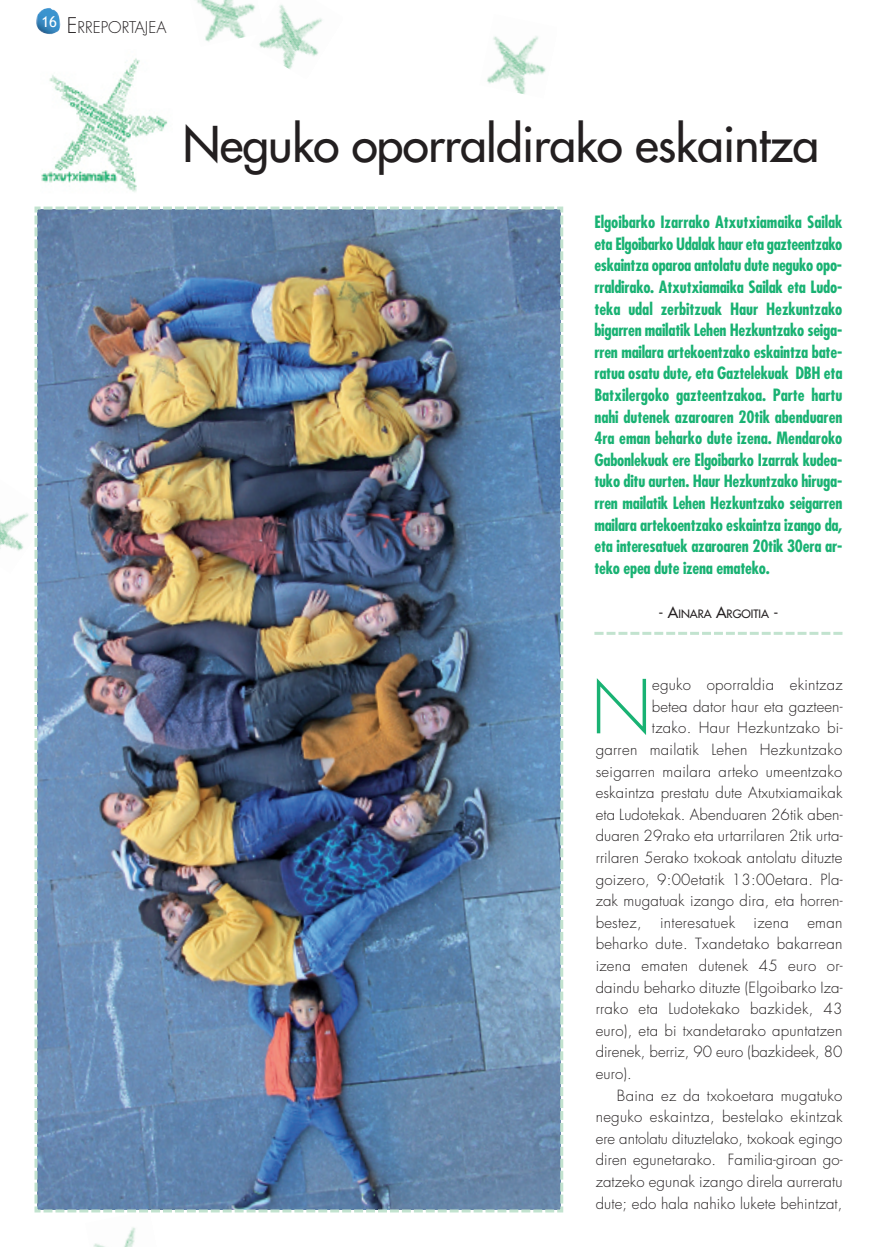
<style>
.page{position:relative;width:877px;height:1247px;background:#fff}
.page>*{position:absolute;margin:0;border:0;box-sizing:border-box;transform-origin:0 0}
.t1{font:300 72.3px "Futura";color:#19b273}
.t2{font:48px "Futura";letter-spacing:-.015em;color:#231f20}
.t3{font:700 condensed 16.5px/21.6px "Futura";letter-spacing:-.015em;color:#19b273;text-align:justify}
.t4{font:300 15.75px "Futura";color:#231f20}
.t5{font:300 15px "Futura";letter-spacing:.01em;color:#231f20}
.t6{font:15px "Trebuchet MS";color:#fff}
.t7{font:11.25px "Futura";color:#231f20}
.s1{font-size:21px}
.s2{font-size:15px}
</style>
<div class="page">
<img style="left:0;top:513px;width:29px;height:38px">
<img style="left:93px;top:1227px;width:43px;height:20px">
<img style="left:36px;top:8px;width:24px;height:26px">
<img style="left:34px;top:206px;width:530px;height:1007px">
<svg style="left:594px;top:632px;width:248px;height:3px"></svg>
<img style="left:196px;top:0;width:54px;height:42px">
<img style="left:41px;top:58px;width:127px;height:134px">
<img style="left:250px;top:4px;width:72px;height:65px">
<img style="left:487px;top:36px;width:59px;height:58px">
<p class="t6" style="left:41px;top:13px;width:17px">16</p>
<p class="t4" style="left:67px;top:20px;width:101px"><span class="s1">E</span>RREPORTAJEA</p>
<h2 class="t2" style="left:183px;top:120px;width:638px">Neguko oporraldirako eskaintza</h2>
<p class="t3" style="left:594px;top:213px;width:250px">Elgoibarko Izarrako Atxutxiamaika Sailak eta Elgoibarko Udalak haur eta gazteentzako eskaintza oparoa antolatu dute neguko opo&shy;rraldirako. Atxutxiamaika Sailak eta Ludo&shy;teka udal zerbitzuak Haur Hezkuntzako bigarren mailatik Lehen Hezkuntzako seiga&shy;rren mailara artekoentzako eskaintza bate&shy;ratua osatu dute, eta Gaztelekuak DBH eta Batxilergoko gazteentzakoa. Parte hartu nahi dutenek azaroaren 20tik abenduaren 4ra eman beharko dute izena. Mendaroko Gabonlekuak ere Elgoibarko Izarrak kudea&shy;tuko ditu aurten. Haur Hezkuntzako hiruga&shy;rren mailatik Lehen Hezkuntzako seigarren mailara artekoentzako eskaintza izango da, eta interesatuek azaroaren 20tik 30era ar&shy;teko epea dute izena emateko.</p>
<p class="t7" style="left:658px;top:608px;width:121px"><span class="s2">- A</span>INARA <span class="s2">A</span>RGOITIA <span class="s2">-</span></p>
<h1 class="t1" style="left:591px;top:674px;width:62px">N</h1>
<p class="t5" style="left:652px;top:678px;width:192px">eguko oporraldia ekintzaz</p>
<p class="t5" style="left:652px;top:699px;width:192px">betea dator haur eta gazteen-</p>
<p class="t5" style="left:652px;top:721px;width:192px">tzako. Haur Hezkuntzako bi-</p>
<p class="t5" style="left:596px;top:742px;width:248px">garren mailatik Lehen Hezkuntzako</p>
<p class="t5" style="left:596px;top:764px;width:248px">seigarren mailara arteko umeentzako</p>
<p class="t5" style="left:596px;top:786px;width:248px">eskaintza prestatu dute Atxutxiamaikak</p>
<p class="t5" style="left:596px;top:807px;width:248px">eta Ludotekak. Abenduaren 26tik aben-</p>
<p class="t5" style="left:596px;top:829px;width:248px">duaren 29rako eta urtarrilaren 2tik urta-</p>
<p class="t5" style="left:596px;top:850px;width:248px">rrilaren 5erako txokoak antolatu dituzte</p>
<p class="t5" style="left:596px;top:872px;width:248px">goizero, 9:00etatik 13:00etara. Pla-</p>
<p class="t5" style="left:596px;top:894px;width:248px">zak mugatuak izango dira, eta horren-</p>
<p class="t5" style="left:596px;top:915px;width:248px">bestez, interesatuek izena eman</p>
<p class="t5" style="left:596px;top:937px;width:248px">beharko dute. Txandetako bakarrean</p>
<p class="t5" style="left:596px;top:958px;width:248px">izena ematen dutenek 45 euro or-</p>
<p class="t5" style="left:596px;top:980px;width:248px">daindu beharko dituzte (Elgoibarko Iza-</p>
<p class="t5" style="left:596px;top:1002px;width:248px">rrako eta Ludotekako bazkidek, 43</p>
<p class="t5" style="left:596px;top:1023px;width:248px">euro), eta bi txandetarako apuntatzen</p>
<p class="t5" style="left:596px;top:1045px;width:248px">direnek, berriz, 90 euro (bazkideek, 80</p>
<p class="t5" style="left:596px;top:1066px;width:38px">euro).</p>
<p class="t5" style="left:617px;top:1088px;width:227px">Baina ez da txokoetara mugatuko</p>
<p class="t5" style="left:596px;top:1110px;width:248px">neguko eskaintza, bestelako ekintzak</p>
<p class="t5" style="left:596px;top:1131px;width:248px">ere antolatu dituztelako, txokoak egingo</p>
<p class="t5" style="left:596px;top:1153px;width:248px">diren egunetarako. Familia-giroan go-</p>
<p class="t5" style="left:596px;top:1174px;width:248px">zatzeko egunak izango direla aurreratu</p>
<p class="t5" style="left:596px;top:1196px;width:248px">dute; edo hala nahiko lukete behintzat,</p>
</div>
